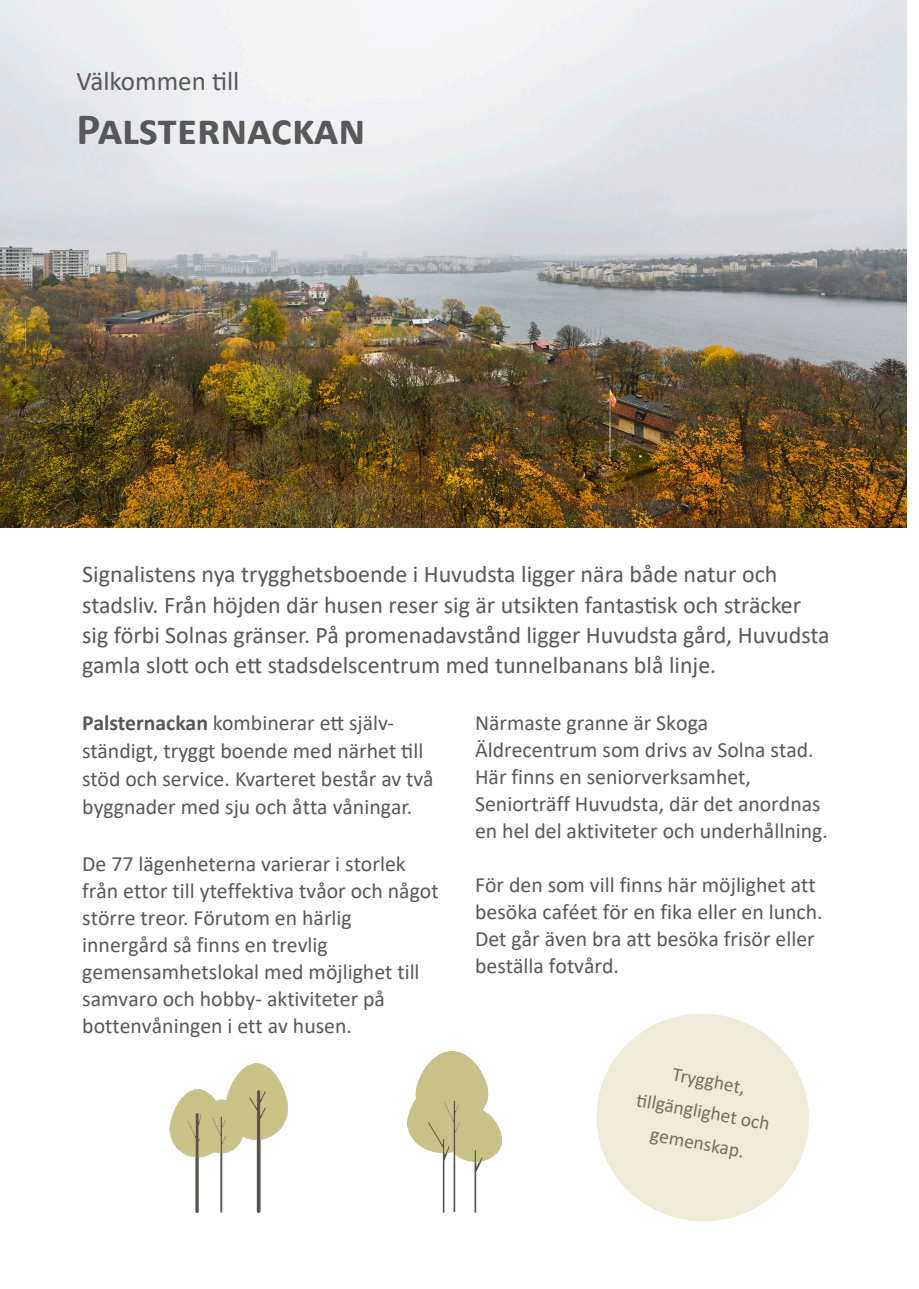
<style>
.page{position:relative;width:919px;height:1289px;background:#fff}
.page>*{position:absolute;margin:0;border:0;box-sizing:border-box;transform-origin:0 0}
.t1{font:700 45px "Calibri";color:#57585a}
.t2{font:27px "Calibri";color:#57585a}
.t3{font:24px/30px "Calibri";color:#57585a}
.t4{font:21.75px/27px "Calibri";color:#57585a}
.t5{font:19.5px/31.5px "Calibri";color:#0c0806;text-align:center}
.s1{font-weight:700}
</style>
<div class="page">
<img style="left:0;top:0;width:906px;height:527px">
<svg style="left:596px;top:1013px;width:213px;height:209px;fill:#eeebd9"></svg>
<img style="left:169px;top:1063px;width:119px;height:149px">
<img style="left:407px;top:1051px;width:94px;height:161px">
<p class="t2" style="left:77px;top:62px;width:164px">Välkommen till</p>
<h1 class="t1" style="left:77px;top:97px;width:290px">Palsternackan</h1>
<p class="t3" style="left:82px;top:559px;width:749px">Signalistens nya trygghetsboende i Huvudsta ligger nära både natur och stadsliv. Från höjden där husen reser sig är utsikten fantastisk och sträcker sig förbi Solnas gränser. På promenadavstånd ligger Huvudsta gård, Huvudsta gamla slott och ett stadsdelscentrum med tunnelbanans blå linje.</p>
<p class="t4" style="left:82px;top:707px;width:352px;line-height:28px"><span class="s1">Palsternackan</span> kombinerar ett själv&shy;ständigt, tryggt boende med närhet till stöd och service. Kvarteret består av två byggnader med sju och åtta våningar.</p>
<p class="t4" style="left:82px;top:849px;width:358px">De 77 lägenheterna varierar i storlek från ettor till yteffektiva tvåor och något större treor. Förutom en härlig innergård så finns en trevlig gemensamhetslokal med möjlighet till samvaro och hobby- aktiviteter på bottenvåningen i ett av husen.</p>
<p class="t4" style="left:475px;top:708px;width:354px">Närmaste granne är Skoga Äldrecentrum som drivs av Solna stad.<br>Här finns en seniorverksamhet, Seniorträff Huvudsta, där det anordnas en hel del aktiviteter och underhållning.</p>
<p class="t4" style="left:475px;top:870px;width:349px">För den som vill finns här möjlighet att besöka caféet för en fika eller en lunch.<br>Det går även bra att besöka frisör eller beställa fotvård.</p>
<p class="t5" style="left:646px;top:1051px;width:137px;rotate:11deg">Trygghet,<br>ti llgänglighet och gemenskap.</p>
</div>
